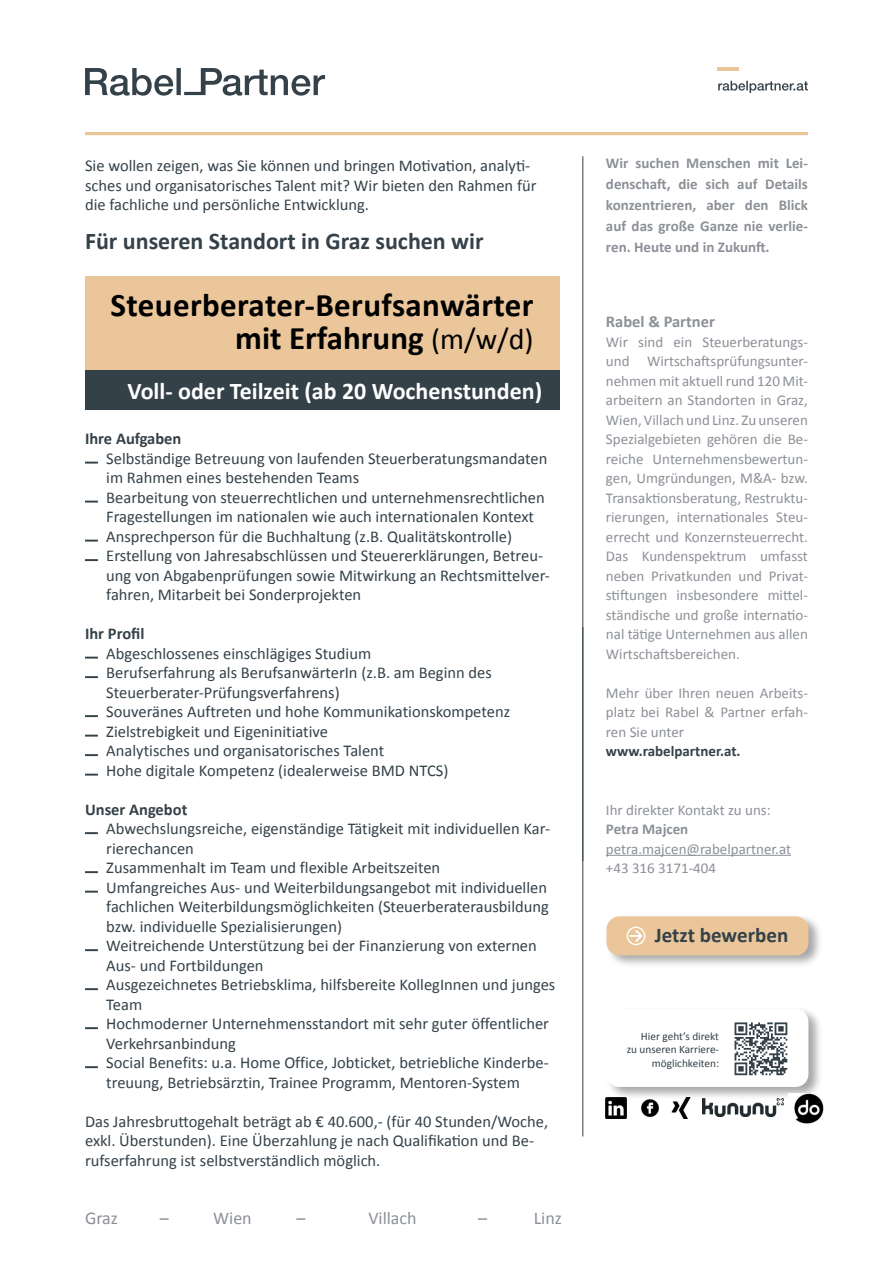
<style>
.page{position:relative;width:893px;height:1263px;background:#fff}
.page>*{position:absolute;margin:0;border:0;box-sizing:border-box;transform-origin:0 0}
.t1{font:700 33px/33px "Calibri";letter-spacing:.005em;color:#000;text-align:right}
.t2{font:700 24px "Calibri";color:#fff}
.t3{font:700 24px "Calibri";color:#344149}
.t4{font:700 21px "Calibri";color:#344149}
.t5{font:18px "Calibri";color:#8c9097}
.t6{font:16.5px/19.5px "Calibri";color:#344149}
.t7{font:700 16.5px "Calibri";color:#344149}
.t8{font:700 16.5px "Calibri";color:#8c9097}
.t9{font:15px/19.5px "Calibri";color:#8c9097;text-align:justify}
.t10{font:700 15px/21px "Calibri";color:#8c9097;text-align:justify}
.t11{font:700 15px "Calibri";color:#344149}
.t12{font:11.25px/13.5px "Calibri";color:#344149;text-align:right}
.s1{font-weight:400;font-size:30px}
</style>
<div class="page">
<svg style="left:85px;top:68px;width:240px;height:28px"></svg>
<hr style="left:85px;top:132px;width:723px;height:3px;background:#eac69a">
<svg style="left:718px;top:81px;width:90px;height:12px"></svg>
<hr style="left:717px;top:67px;width:22px;height:3px;background:#eac69a">
<svg style="left:85px;top:462px;width:13px;height:2px"></svg>
<svg style="left:85px;top:501px;width:13px;height:2px"></svg>
<svg style="left:85px;top:540px;width:13px;height:2px"></svg>
<svg style="left:85px;top:559px;width:13px;height:2px"></svg>
<svg style="left:85px;top:657px;width:13px;height:2px"></svg>
<svg style="left:85px;top:676px;width:13px;height:2px"></svg>
<svg style="left:85px;top:715px;width:13px;height:2px"></svg>
<svg style="left:85px;top:735px;width:13px;height:2px"></svg>
<svg style="left:85px;top:754px;width:13px;height:2px"></svg>
<svg style="left:85px;top:774px;width:13px;height:2px"></svg>
<svg style="left:85px;top:832px;width:13px;height:2px"></svg>
<svg style="left:85px;top:871px;width:13px;height:2px"></svg>
<svg style="left:85px;top:891px;width:13px;height:2px"></svg>
<svg style="left:85px;top:949px;width:13px;height:2px"></svg>
<svg style="left:85px;top:988px;width:13px;height:2px"></svg>
<svg style="left:85px;top:1027px;width:13px;height:2px"></svg>
<svg style="left:85px;top:1066px;width:13px;height:2px"></svg>
<hr style="left:606px;top:855px;width:185px;height:1px;background:#8c9097">
<div style="left:85px;top:276px;width:474px;height:94px;background:#eac69a"></div>
<div style="left:85px;top:371px;width:474px;height:39px;background:#344149"></div>
<hr style="left:583px;top:627px;width:1px;height:509px;background:#344149">
<div style="left:605px;top:1006px;width:218px;height:94px;background:#000;opacity:.35"></div>
<div style="left:606px;top:1009px;width:202px;height:78px;background:#fff;border-radius:13px"></div>
<svg style="left:734px;top:1022px;width:53px;height:53px"></svg>
<hr style="left:583px;top:156px;width:1px;height:705px;background:#344149">
<div style="left:605px;top:913px;width:218px;height:56px;background:#000;opacity:.35"></div>
<div style="left:606px;top:916px;width:202px;height:39px;background:#eac69a;border-radius:13px"></div>
<svg style="left:627px;top:926px;width:18px;height:19px"></svg>
<img style="left:605px;top:1098px;width:22px;height:21px">
<img style="left:671px;top:1098px;width:20px;height:21px">
<img style="left:639px;top:1098px;width:22px;height:20px">
<img style="left:703px;top:1098px;width:80px;height:18px">
<img style="left:788px;top:1094px;width:36px;height:30px">
<p class="t6" style="left:85px;top:155px;width:453px">Sie wollen zeigen, was Sie können und bringen Motivation, analyti&shy;sches und organisatorisches Talent mit? Wir bieten den Rahmen für die fachliche und persönliche Entwicklung.</p>
<h2 class="t3" style="left:85px;top:226px;width:400px">Für unseren Standort in Graz suchen wir</h2>
<h1 class="t1" style="left:111px;top:287px;width:425px">Steuerberater-Berufsanwärter mit Erfahrung <span class="s1">(m/w/d)</span></h1>
<h2 class="t2" style="left:128px;top:376px;width:416px">Voll- oder Teilzeit (ab 20 Wochenstunden)</h2>
<p class="t7" style="left:85px;top:428px;width:98px">Ihre Aufgaben</p>
<p class="t6" style="left:106px;top:447px;width:445px">Selbständige Betreuung von laufenden Steuerberatungsmandaten im Rahmen eines bestehenden Teams<br>Bearbeitung von steuerrechtlichen und unternehmensrechtlichen Fragestellungen im nationalen wie auch internationalen Kontext Ansprechperson für die Buchhaltung (z.B. Qualitätskontrolle)<br>Erstellung von Jahresabschlüssen und Steuererklärungen, Betreu&shy;ung von Abgabenprüfungen sowie Mitwirkung an Rechtsmittelver&shy;fahren, Mitarbeit bei Sonderprojekten</p>
<p class="t7" style="left:85px;top:623px;width:61px">Ihr Profil</p>
<p class="t6" style="left:106px;top:642px;width:405px">Abgeschlossenes einschlägiges Studium<br>Berufserfahrung als BerufsanwärterIn (z.B. am Beginn des Steuerberater-Prüfungsverfahrens)<br>Souveränes Auftreten und hohe Kommunikationskompetenz Zielstrebigkeit und Eigeninitiative<br>Analytisches und organisatorisches Talent<br>Hohe digitale Kompetenz (idealerweise BMD NTCS)</p>
<p class="t7" style="left:85px;top:799px;width:104px">Unser Angebot</p>
<p class="t6" style="left:106px;top:818px;width:451px">Abwechslungsreiche, eigenständige Tätigkeit mit individuellen Kar&shy;rierechancen<br>Zusammenhalt im Team und flexible Arbeitszeiten<br>Umfangreiches Aus- und Weiterbildungsangebot mit individuellen fachlichen Weiterbildungsmöglichkeiten (Steuerberaterausbildung bzw. individuelle Spezialisierungen)<br>Weitreichende Unterstützung bei der Finanzierung von externen Aus- und Fortbildungen<br>Ausgezeichnetes Betriebsklima, hilfsbereite KollegInnen und junges Team<br>Hochmoderner Unternehmensstandort mit sehr guter öffentlicher Verkehrsanbindung<br>Social Benefits: u.a. Home Office, Jobticket, betriebliche Kinderbe&shy;treuung, Betriebsärztin, Trainee Programm, Mentoren-System</p>
<p class="t6" style="left:85px;top:1111px;width:465px">Das Jahresbruttogehalt beträgt ab € 40.600,- (für 40 Stunden/Woche, exkl. Überstunden). Eine Überzahlung je nach Qualifikation und Be&shy;rufserfahrung ist selbstverständlich möglich.</p>
<p class="t5" style="left:85px;top:1207px;width:34px">Graz</p>
<p class="t5" style="left:160px;top:1207px;width:10px">–</p>
<p class="t5" style="left:213px;top:1207px;width:40px">Wien</p>
<p class="t5" style="left:296px;top:1207px;width:10px">–</p>
<p class="t5" style="left:368px;top:1207px;width:50px">Villach</p>
<p class="t5" style="left:478px;top:1207px;width:10px">–</p>
<p class="t5" style="left:534px;top:1207px;width:30px">Linz</p>
<p class="t10" style="left:606px;top:151px;width:203px">Wir suchen Menschen mit Lei&shy;denschaft, die sich auf Details konzentrieren, aber den Blick auf das große Ganze nie verlie&shy;ren. Heute und in Zukunft.</p>
<p class="t8" style="left:606px;top:311px;width:110px">Rabel &amp; Partner</p>
<p class="t9" style="left:606px;top:331px;width:203px">Wir sind ein Steuerberatungs&shy;und Wirtschaftsprüfungsunter&shy;nehmen mit aktuell rund 120 Mit&shy;arbeitern an Standorten in Graz, Wien, Villach und Linz. Zu unseren Spezialgebieten gehören die Be&shy;reiche Unternehmensbewertun&shy;gen, Umgründungen, M&amp;A- bzw.<br>Transaktionsberatung, Restruktu&shy;rierungen, internationales Steu&shy;errecht und Konzernsteuerrecht.<br>Das Kundenspektrum umfasst neben Privatkunden und Privat&shy;stiftungen insbesondere mittel&shy;ständische und große internatio&shy;nal tätige Unternehmen aus allen Wirtschaftsbereichen.</p>
<p class="t9" style="left:606px;top:682px;width:203px">Mehr über Ihren neuen Arbeits&shy;platz bei Rabel &amp; Partner erfah&shy;ren Sie unter</p>
<p class="t11" style="left:606px;top:742px;width:136px">www.rabelpartner.at.</p>
<p class="t9" style="left:606px;top:799px;width:166px">Ihr direkter Kontakt zu uns:</p>
<p class="t10" style="left:606px;top:818px;width:84px">Petra Majcen</p>
<p class="t9" style="left:606px;top:838px;width:187px">petra.majcen@rabelpartner.at +43 316 3171-404</p>
<p class="t4" style="left:655px;top:922px;width:135px">Jetzt bewerben</p>
<p class="t12" style="left:627px;top:1028px;width:94px">Hier geht’s direkt<br>zu unseren Karriere&shy;möglichkeiten:</p>
</div>
